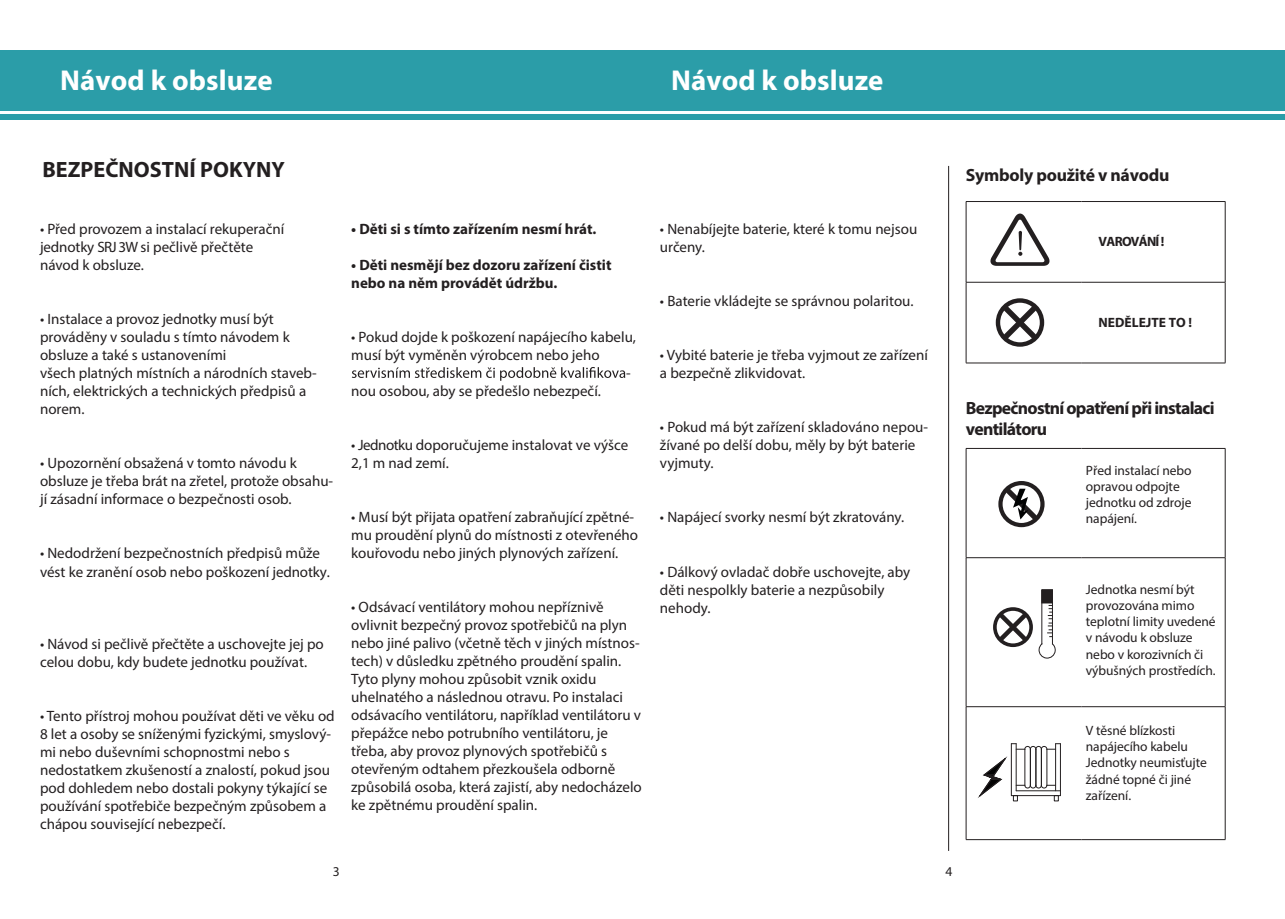
<style>
.page{position:relative;width:1285px;height:919px;background:#fff}
.page>*{position:absolute;margin:0;border:0;box-sizing:border-box;transform-origin:0 0}
.t1{font:700 28.8px "Myriad Pro";letter-spacing:.005em;color:#fff}
.t2{font:700 22.2px "Myriad Pro";color:#231f20}
.t3{font:700 17.7px/21.3px "Myriad Pro";letter-spacing:-.04em;color:#231f20}
.t4{font:700 17.7px "Myriad Pro";letter-spacing:-.015em;color:#231f20}
.t5{font:15px/18px "Myriad Pro";color:#231f20}
.t6{font:700 15px/18px "Myriad Pro";color:#231f20}
.t7{font:13.5px/16.2px "Myriad Pro";letter-spacing:-.005em;color:#231f20}
.t8{font:700 13.5px "Myriad Pro";color:#231f20}
.t9{font:700 13.5px "Myriad Pro";letter-spacing:-.05em;color:#231f20}
</style>
<div class="page">
<div style="left:642px;top:50px;width:642px;height:61px;background:#2b9da8"></div>
<div style="left:0;top:50px;width:642px;height:61px;background:#2b9da8"></div>
<div style="left:0;top:115px;width:642px;height:5px;background:#2b9da8"></div>
<div style="left:642px;top:115px;width:641px;height:5px;background:#2b9da8"></div>
<hr style="left:965px;top:201px;width:116px;height:1px;background:#231f20">
<hr style="left:965px;top:202px;width:1px;height:80px;background:#231f20">
<hr style="left:1081px;top:201px;width:144px;height:1px;background:#231f20">
<hr style="left:1224px;top:202px;width:1px;height:80px;background:#231f20">
<hr style="left:965px;top:282px;width:116px;height:1px;background:#231f20">
<hr style="left:965px;top:282px;width:1px;height:81px;background:#231f20">
<hr style="left:1081px;top:282px;width:144px;height:1px;background:#231f20">
<hr style="left:1224px;top:282px;width:1px;height:81px;background:#231f20">
<hr style="left:965px;top:363px;width:116px;height:1px;background:#231f20">
<hr style="left:1081px;top:363px;width:144px;height:1px;background:#231f20">
<svg style="left:995px;top:298px;width:48px;height:49px"></svg>
<svg style="left:999px;top:303px;width:40px;height:39px"></svg>
<svg style="left:1002px;top:305px;width:35px;height:35px"></svg>
<hr style="left:965px;top:448px;width:116px;height:1px;background:#231f20">
<hr style="left:965px;top:448px;width:1px;height:109px;background:#231f20">
<hr style="left:1081px;top:448px;width:144px;height:1px;background:#231f20">
<hr style="left:1224px;top:448px;width:1px;height:109px;background:#231f20">
<hr style="left:965px;top:557px;width:116px;height:1px;background:#231f20">
<hr style="left:965px;top:558px;width:1px;height:148px;background:#231f20">
<hr style="left:1081px;top:557px;width:144px;height:1px;background:#231f20">
<hr style="left:1224px;top:558px;width:1px;height:148px;background:#231f20">
<hr style="left:965px;top:706px;width:116px;height:1px;background:#231f20">
<hr style="left:965px;top:706px;width:1px;height:133px;background:#231f20">
<hr style="left:1081px;top:706px;width:144px;height:1px;background:#231f20">
<hr style="left:1224px;top:706px;width:1px;height:133px;background:#231f20">
<hr style="left:965px;top:839px;width:116px;height:1px;background:#231f20">
<hr style="left:1081px;top:839px;width:144px;height:1px;background:#231f20">
<svg style="left:990px;top:213px;width:60px;height:53px"></svg>
<svg style="left:998px;top:481px;width:46px;height:46px"></svg>
<div style="left:1002px;top:485px;width:38px;height:38px;background:#fff;border-radius:50%"></div>
<svg style="left:1004px;top:487px;width:33px;height:33px"></svg>
<svg style="left:992px;top:607px;width:40px;height:40px"></svg>
<svg style="left:996px;top:610px;width:33px;height:33px"></svg>
<svg style="left:998px;top:613px;width:28px;height:28px"></svg>
<svg style="left:1038px;top:643px;width:17px;height:15px"></svg>
<div style="left:1041px;top:589px;width:11px;height:14px;background:#231f20;border:1px solid #231f20"></div>
<svg style="left:1047px;top:605px;width:5px;height:32px"></svg>
<hr style="left:1011px;top:795px;width:49px;height:1px;background:#231f20">
<hr style="left:1015px;top:790px;width:45px;height:1px;background:#231f20">
<hr style="left:1010px;top:743px;width:1px;height:52px;background:#231f20">
<hr style="left:1015px;top:743px;width:1px;height:47px;background:#231f20">
<svg style="left:1012px;top:795px;width:5px;height:6px"></svg>
<hr style="left:1024px;top:749px;width:1px;height:36px;background:#231f20">
<hr style="left:1029px;top:749px;width:1px;height:36px;background:#231f20">
<hr style="left:1035px;top:749px;width:1px;height:36px;background:#231f20">
<hr style="left:1040px;top:749px;width:1px;height:36px;background:#231f20">
<hr style="left:1046px;top:749px;width:1px;height:36px;background:#231f20">
<hr style="left:1059px;top:743px;width:1px;height:52px;background:#231f20">
<hr style="left:1055px;top:743px;width:1px;height:47px;background:#231f20">
<svg style="left:1053px;top:795px;width:5px;height:6px"></svg>
<svg style="left:1011px;top:743px;width:49px;height:6px"></svg>
<svg style="left:1015px;top:784px;width:40px;height:4px"></svg>
<svg style="left:979px;top:758px;width:26px;height:38px"></svg>
<hr style="left:948px;top:166px;width:1px;height:684px;background:#231f20">
<svg style="left:352px;top:367px;width:273px;height:14px"></svg>
<h1 class="t1" style="left:60px;top:62px;width:214px">Návod k obsluze</h1>
<h1 class="t1" style="left:671px;top:62px;width:214px">Návod k obsluze</h1>
<h2 class="t2" style="left:43px;top:154px;width:244px">BEZPEČNOSTNÍ POKYNY</h2>
<p class="t4" style="left:965px;top:163px;width:205px">Symboly použité v návodu</p>
<p class="t5" style="left:40px;top:220px;width:246px">• Před provozem a instalací rekuperační jednotky SRJ 3W si pečlivě přečtěte návod k obsluze.</p>
<p class="t5" style="left:40px;top:310px;width:278px">• Instalace a provoz jednotky musí být prováděny v souladu s tímto návodem k obsluze a také s ustanoveními<br>všech platných místních a národních staveb&shy;ních, elektrických a technických předpisů a norem.</p>
<p class="t5" style="left:40px;top:454px;width:294px">• Upozornění obsažená v tomto návodu k obsluze je třeba brát na zřetel, protože obsahu&shy;jí zásadní informace o bezpečnosti osob.</p>
<p class="t5" style="left:40px;top:544px;width:291px">• Nedodržení bezpečnostních předpisů může vést ke zranění osob nebo poškození jednotky.</p>
<p class="t5" style="left:40px;top:634px;width:285px">• Návod si pečlivě přečtěte a uschovejte jej po celou dobu, kdy budete jednotku používat.</p>
<p class="t5" style="left:40px;top:706px;width:296px">• Tento přístroj mohou používat děti ve věku od 8 let a osoby se sníženými fyzickými, smyslový&shy;mi nebo duševními schopnostmi nebo s nedostatkem zkušeností a znalostí, pokud jsou pod dohledem nebo dostali pokyny týkající se používání spotřebiče bezpečným způsobem a chápou související nebezpečí.</p>
<p class="t6" style="left:351px;top:219px;width:247px">• Děti si s tímto zařízením nesmí hrát.</p>
<p class="t6" style="left:351px;top:255px;width:262px">• Děti nesmějí bez dozoru zařízení čistit nebo na něm provádět údržbu.</p>
<p class="t5" style="left:351px;top:327px;width:286px">• Pokud dojde k poškození napájecího kabelu,</p>
<p class="t5" style="left:351px;top:345px;width:250px">musí být vyměněn výrobcem nebo jeho</p>
<p class="t5" style="left:626px;top:363px;width:6px">-</p>
<p class="t5" style="left:351px;top:381px;width:251px">nou osobou, aby se předešlo nebezpečí.</p>
<p class="t5" style="left:351px;top:435px;width:278px">• Jednotku doporučujeme instalovat ve výšce<br>2,1 m nad zemí.</p>
<p class="t5" style="left:351px;top:507px;width:288px">• Musí být přijata opatření zabraňující zpětné&shy;mu proudění plynů do místnosti z otevřeného kouřovodu nebo jiných plynových zařízení.</p>
<p class="t5" style="left:351px;top:597px;width:292px">• Odsávací ventilátory mohou nepříznivě ovlivnit bezpečný provoz spotřebičů na plyn nebo jiné palivo (včetně těch v jiných místnos&shy;tech) v důsledku zpětného proudění spalin.<br>Tyto plyny mohou způsobit vznik oxidu uhelnatého a následnou otravu. Po instalaci odsávacího ventilátoru, například ventilátoru v přepážce nebo potrubního ventilátoru, je třeba, aby provoz plynových spotřebičů s otevřeným odtahem přezkoušela odborně způsobilá osoba, která zajistí, aby nedocházelo ke zpětnému proudění spalin.</p>
<p class="t5" style="left:659px;top:220px;width:259px">• Nenabíjejte baterie, které k tomu nejsou určeny.</p>
<p class="t5" style="left:659px;top:292px;width:255px">• Baterie vkládejte se správnou polaritou.</p>
<p class="t5" style="left:659px;top:346px;width:269px">• Vybité baterie je třeba vyjmout ze zařízení a bezpečně zlikvidovat.</p>
<p class="t5" style="left:659px;top:418px;width:269px">• Pokud má být zařízení skladováno nepou&shy;žívané po delší dobu, měly by být baterie vyjmuty.</p>
<p class="t5" style="left:659px;top:508px;width:246px">• Napájecí svorky nesmí být zkratovány.</p>
<p class="t5" style="left:659px;top:562px;width:252px">• Dálkový ovladač dobře uschovejte, aby děti nespolkly baterie a nezpůsobily nehody.</p>
<p class="t9" style="left:1098px;top:233px;width:67px">VAROVÁNÍ!</p>
<p class="t8" style="left:1098px;top:314px;width:95px">NEDĚLEJTE TO !</p>
<p class="t3" style="left:965px;top:397px;width:250px">Bezpečnostní opatření při instalaci ventilátoru</p>
<p class="t7" style="left:1085px;top:461px;width:107px">Před instalací nebo opravou odpojte jednotku od zdroje napájení.</p>
<p class="t7" style="left:1085px;top:580px;width:131px">Jednotka nesmí být provozována mimo teplotní limity uvedené v návodu k obsluze nebo v korozivních či výbušných prostředích.</p>
<p class="t7" style="left:1085px;top:722px;width:122px">V těsné blízkosti napájecího kabelu<br>Jednotky neumisťujte žádné topné či jiné zařízení.</p>
<p class="t7" style="left:332px;top:863px;width:8px">3</p>
<p class="t7" style="left:945px;top:863px;width:8px">4</p>
</div>
